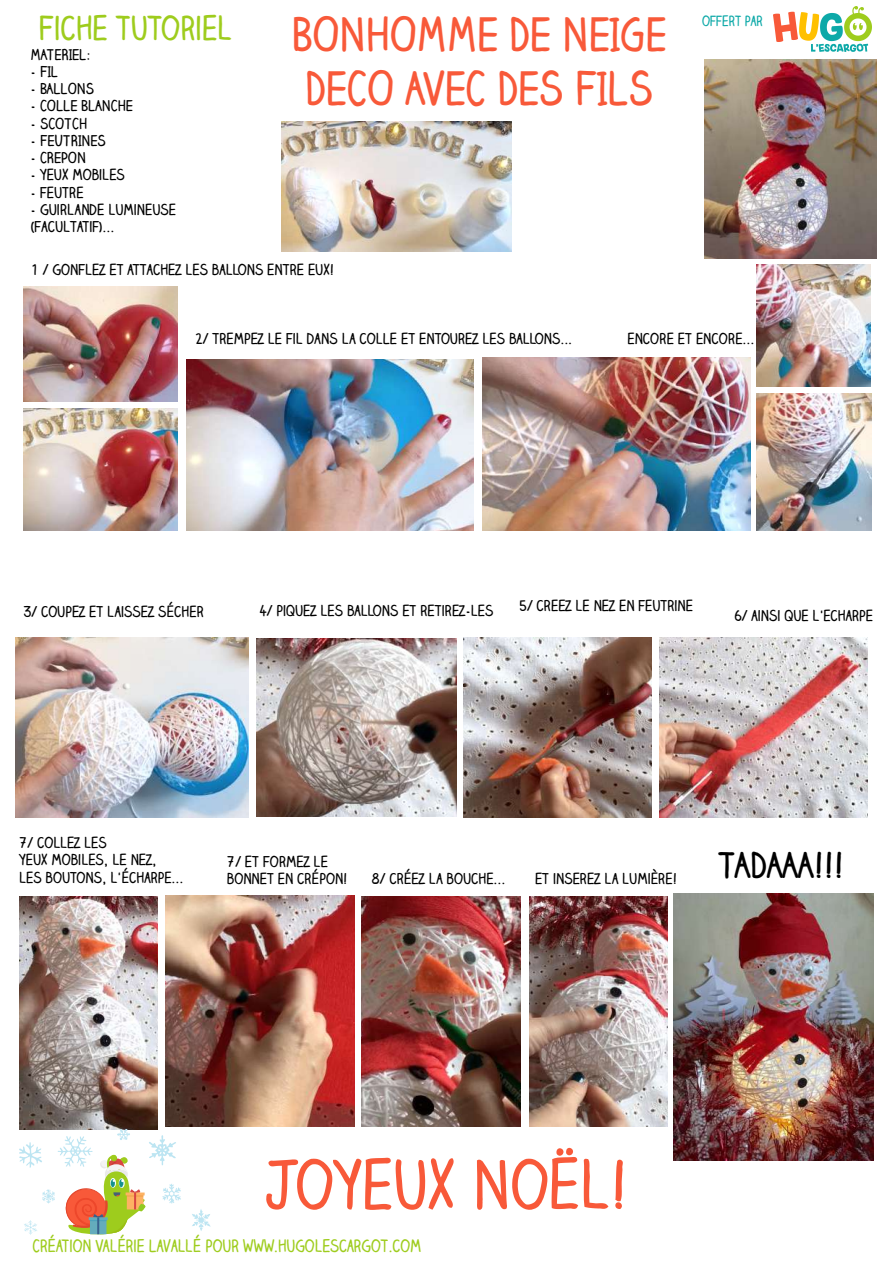
<style>
.page{position:relative;width:893px;height:1263px;background:#fff}
.page>*{position:absolute;margin:0;border:0;box-sizing:border-box;transform-origin:0 0}
.t1{font:700 64.35px "Claire Hand";color:#f85939;scale:.93 1}
.t2{font:700 44.55px/53.4px "Claire Hand";color:#f85939;text-align:center;scale:.93 1}
.t3{font:700 34.35px "Claire Hand";color:#000}
.t4{font:700 31.8px "Claire Hand";color:#9ecc1d;scale:.93 1}
.t5{font:700 16.35px "Claire Hand";color:#9ecc1d;scale:.93 1}
.t6{font:700 14.4px/17.2px "Claire Hand";color:#000}
.t7{font:700 13.5px "Claire Hand";color:#0da9a8;scale:.93 1}
</style>
<div class="page">
<img style="left:673px;top:893px;width:201px;height:268px">
<img style="left:361px;top:897px;width:160px;height:230px">
<img style="left:529px;top:897px;width:138px;height:230px">
<img style="left:165px;top:896px;width:189px;height:231px">
<img style="left:19px;top:897px;width:139px;height:230px">
<svg style="left:192px;top:1209px;width:19px;height:22px"></svg>
<svg style="left:19px;top:1127px;width:162px;height:108px"></svg>
<img style="left:774px;top:6px;width:98px;height:45px">
<img style="left:24px;top:286px;width:154px;height:115px">
<img style="left:24px;top:408px;width:153px;height:122px">
<img style="left:756px;top:393px;width:115px;height:137px">
<img style="left:756px;top:265px;width:115px;height:122px">
<img style="left:15px;top:637px;width:233px;height:180px">
<img style="left:257px;top:638px;width:199px;height:178px">
<img style="left:463px;top:637px;width:188px;height:180px">
<img style="left:660px;top:637px;width:207px;height:180px">
<img style="left:281px;top:122px;width:230px;height:130px">
<img style="left:186px;top:359px;width:287px;height:171px">
<img style="left:483px;top:358px;width:268px;height:172px">
<img style="left:704px;top:60px;width:172px;height:199px">
<h3 class="t4" style="left:39px;top:6px;width:210px">FICHE TUTORIEL</h3>
<h2 class="t2" style="left:292px;top:7px;width:404px">BONHOMME DE NEIGE<br>DECO AVEC DES FILS</h2>
<p class="t6" style="left:31px;top:45px;width:62px">MATERIEL:</p>
<p class="t6" style="left:31px;top:62px;width:29px">- FIL</p>
<p class="t6" style="left:31px;top:80px;width:65px">- BALLONS</p>
<p class="t6" style="left:31px;top:97px;width:104px">- COLLE BLANCHE</p>
<p class="t6" style="left:31px;top:114px;width:58px">- SCOTCH</p>
<p class="t6" style="left:31px;top:131px;width:77px">- FEUTRINES</p>
<p class="t6" style="left:31px;top:149px;width:57px">- CREPON</p>
<p class="t6" style="left:31px;top:166px;width:96px">- YEUX MOBILES</p>
<p class="t6" style="left:31px;top:183px;width:54px">- FEUTRE</p>
<p class="t6" style="left:31px;top:201px;width:147px">- GUIRLANDE LUMINEUSE (FACULTATIF)...</p>
<p class="t6" style="left:31px;top:260px;width:305px">1 / GONFLEZ ET ATTACHEZ LES BALLONS ENTRE EUX!</p>
<p class="t7" style="left:702px;top:11px;width:67px">OFFERT PAR</p>
<p class="t6" style="left:195px;top:330px;width:378px">2/ TREMPEZ LE FIL DANS LA COLLE ET ENTOUREZ LES BALLONS...</p>
<p class="t6" style="left:627px;top:330px;width:128px">ENCORE ET ENCORE...</p>
<p class="t6" style="left:23px;top:603px;width:182px">3/ COUPEZ ET LAISSEZ SÉCHER</p>
<p class="t6" style="left:260px;top:602px;width:235px">4/ PIQUEZ LES BALLONS ET RETIREZ-LES</p>
<p class="t6" style="left:520px;top:597px;width:175px">5/ CREEZ LE NEZ EN FEUTRINE</p>
<p class="t6" style="left:735px;top:607px;width:140px">6/ AINSI QUE L'ECHARPE</p>
<p class="t6" style="left:19px;top:834px;width:166px">7/ COLLEZ LES<br>YEUX MOBILES, LE NEZ,<br>LES BOUTONS, L'ÉCHARPE...</p>
<p class="t6" style="left:227px;top:853px;width:122px">7/ ET FORMEZ LE<br>BONNET EN CRÉPON!</p>
<p class="t6" style="left:372px;top:870px;width:135px">8/ CRÉEZ LA BOUCHE...</p>
<p class="t6" style="left:535px;top:869px;width:143px">ET INSEREZ LA LUMIÈRE!</p>
<h3 class="t3" style="left:718px;top:841px;width:127px">TADAAA!!!</h3>
<h1 class="t1" style="left:265px;top:1140px;width:391px">JOYEUX NOËL!</h1>
<p class="t5" style="left:32px;top:1234px;width:420px">CRÉATION VALÉRIE LAVALLÉ POUR WWW.HUGOLESCARGOT.COM</p>
</div>
